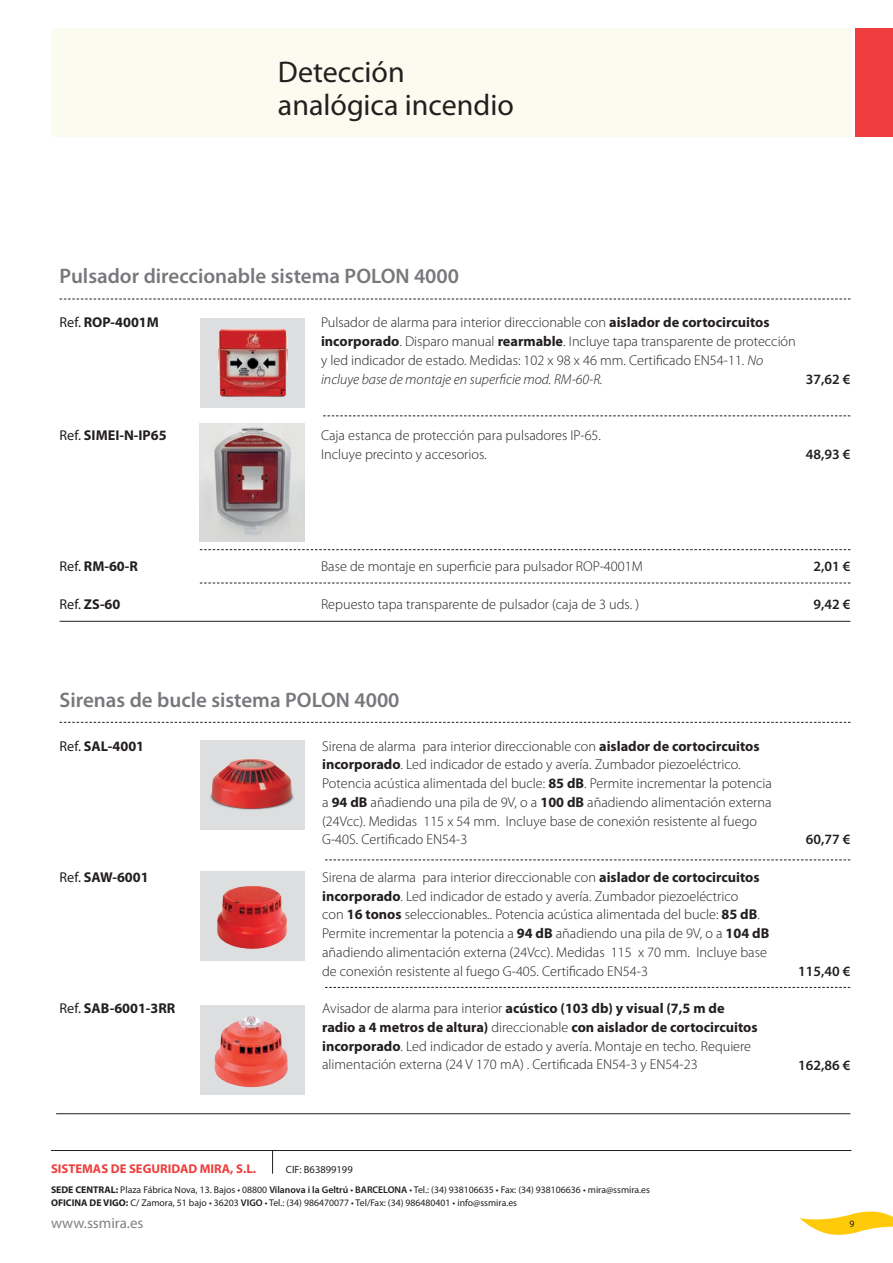
<style>
.page{position:relative;width:893px;height:1263px;background:#fff}
.page>*{position:absolute;margin:0;border:0;box-sizing:border-box;transform-origin:0 0}
.t1{font:30px/33px "Myriad Pro";color:#231f20}
.t2{font:600 21px "Myriad Pro";color:#76787b}
.t3{font:15px "Myriad Pro";color:#808285}
.t4{font:300 14.25px/18.8px "Myriad Pro";color:#231f20}
.t5{font:700 14.25px "Myriad Pro";color:#231f20}
.t6{font:600 14.25px "Myriad Pro";color:#231f20}
.t7{font:700 12.75px "Myriad Pro";color:#ee3d3c}
.t8{font:10.5px "Myriad Pro";color:#231f20}
.t9{font:9.75px/13.5px "Myriad Pro";color:#231f20}
.s1{font-weight:400}
.s2{font-weight:700}
.s3{font-style:italic}
.s4{font-weight:600}
</style>
<div class="page">
<svg style="left:800px;top:1211px;width:93px;height:24px"></svg>
<hr style="left:51px;top:1150px;width:800px;height:1px;background:#231f20">
<svg style="left:272px;top:1151px;width:1px;height:23px"></svg>
<div style="left:51px;top:29px;width:800px;height:108px;background:#fcfbef"></div>
<div style="left:856px;top:29px;width:37px;height:108px;background:#ee3d3c"></div>
<div style="left:200px;top:318px;width:105px;height:89px;background:#dddedf"></div>
<div style="left:200px;top:740px;width:105px;height:90px;background:#dddedf"></div>
<div style="left:200px;top:872px;width:105px;height:89px;background:#dddedf"></div>
<div style="left:200px;top:1005px;width:105px;height:90px;background:#dddedf"></div>
<svg style="left:60px;top:299px;width:790px;height:1px"></svg>
<svg style="left:60px;top:722px;width:790px;height:1px"></svg>
<svg style="left:323px;top:415px;width:527px;height:1px"></svg>
<svg style="left:200px;top:549px;width:650px;height:1px"></svg>
<svg style="left:325px;top:859px;width:525px;height:1px"></svg>
<svg style="left:325px;top:987px;width:525px;height:1px"></svg>
<hr style="left:56px;top:1113px;width:794px;height:1px;background:#231f20">
<hr style="left:60px;top:621px;width:790px;height:1px;background:#231f20">
<img style="left:218px;top:328px;width:70px;height:69px">
<img style="left:210px;top:759px;width:84px;height:51px">
<img style="left:217px;top:886px;width:70px;height:63px">
<img style="left:214px;top:1016px;width:74px;height:71px">
<img style="left:200px;top:424px;width:105px;height:117px">
<svg style="left:200px;top:583px;width:650px;height:1px"></svg>
<h1 class="t1" style="left:278px;top:55px;width:238px">Detección analógica incendio</h1>
<h2 class="t2" style="left:60px;top:263px;width:401px">Pulsador direccionable sistema POLON 4000</h2>
<p class="t5" style="left:60px;top:313px;width:101px"><span class="s1">Ref.</span> ROP-4001M</p>
<p class="t4" style="left:321px;top:313px;width:476px">Pulsador de alarma para interior direccionable con <span class="s2">aislador de cortocircuitos incorporado</span>. Disparo manual <span class="s2">rearmable</span>. Incluye tapa transparente de protección y led indicador de estado. Medidas: 102 x 98 x 46 mm. Certificado EN54-11. <span class="s3">No incluye base de montaje en superficie mod. RM-60-R.</span></p>
<p class="t6" style="left:806px;top:370px;width:46px">37,62 €</p>
<p class="t5" style="left:60px;top:426px;width:109px"><span class="s1">Ref.</span> SIMEI-N-IP65</p>
<p class="t4" style="left:321px;top:426px;width:281px">Caja estanca de protección para pulsadores IP-65.<br>Incluye precinto y accesorios.</p>
<p class="t6" style="left:806px;top:445px;width:46px">48,93 €</p>
<p class="t5" style="left:60px;top:557px;width:80px"><span class="s1">Ref.</span> RM-60-R</p>
<p class="t5" style="left:60px;top:595px;width:62px"><span class="s1">Ref.</span> ZS-60</p>
<p class="t4" style="left:321px;top:557px;width:323px">Base de montaje en superficie para pulsador ROP-4001M</p>
<p class="t4" style="left:321px;top:594px;width:320px">Repuesto tapa transparente de pulsador (caja de 3 uds. )</p>
<h2 class="t2" style="left:60px;top:686px;width:342px">Sirenas de bucle sistema POLON 4000</h2>
<p class="t6" style="left:814px;top:557px;width:38px">2,01 €</p>
<p class="t6" style="left:814px;top:595px;width:38px">9,42 €</p>
<p class="t5" style="left:60px;top:737px;width:86px"><span class="s1">Ref.</span> SAL-4001</p>
<p class="t5" style="left:60px;top:868px;width:91px"><span class="s1">Ref.</span> SAW-6001</p>
<p class="t5" style="left:60px;top:999px;width:117px"><span class="s1">Ref.</span> SAB-6001-3RR</p>
<p class="t4" style="left:322px;top:736px;width:451px">Sirena de alarma para interior direccionable con <span class="s2">aislador de cortocircuitos incorporado</span>. Led indicador de estado y avería. Zumbador piezoeléctrico.<br>Potencia acústica alimentada del bucle: <span class="s2">85 dB</span>. Permite incrementar la potencia a <span class="s2">94 dB</span> añadiendo una pila de 9V, o a <span class="s2">100 dB</span> añadiendo alimentación externa (24Vcc). Medidas 115 x 54 mm. Incluye base de conexión resistente al fuego G-40S. Certificado EN54-3</p>
<p class="t4" style="left:322px;top:868px;width:449px">Sirena de alarma para interior direccionable con <span class="s2">aislador de cortocircuitos incorporado</span>. Led indicador de estado y avería. Zumbador piezoeléctrico<br>con <span class="s2">16 tonos</span> seleccionables.. Potencia acústica alimentada del bucle: <span class="s2">85 dB</span>.<br>Permite incrementar la potencia a <span class="s2">94 dB</span> añadiendo una pila de 9V, o a <span class="s2">104 dB </span>añadiendo alimentación externa (24Vcc). Medidas 115 x 70 mm. Incluye base de conexión resistente al fuego G-40S. Certificado EN54-3</p>
<p class="t4" style="left:322px;top:999px;width:437px">Avisador de alarma para interior <span class="s2">acústico (103 db) y visual (7,5 m de radio a 4 metros de altura)</span> direccionable <span class="s2">con aislador de cortocircuitos incorporado</span>. Led indicador de estado y avería. Montaje en techo. Requiere alimentación externa (24 V 170 mA) . Certificada EN54-3 y EN54-23</p>
<p class="t6" style="left:806px;top:831px;width:46px">60,77 €</p>
<p class="t6" style="left:798px;top:962px;width:54px">115,40 €</p>
<p class="t6" style="left:798px;top:1056px;width:54px">162,86 €</p>
<p class="t7" style="left:51px;top:1160px;width:207px">SISTEMAS DE SEGURIDAD MIRA, S.L.</p>
<p class="t8" style="left:286px;top:1163px;width:68px">CIF: B63899199</p>
<p class="t9" style="left:51px;top:1183px;width:600px"><span class="s2">SEDE CENTRAL:</span> Plaza Fábrica Nova, 13. Bajos • 08800 <span class="s4">Vilanova i la Geltrú</span> • <span class="s4">BARCELONA</span> • Tel.: (34) 938106635 • Fax: (34) 938106636 • mira@ssmira.es<br><span class="s2">OFICINA DE VIGO:</span> C/ Zamora, 51 bajo • 36203 <span class="s4">VIGO</span> • Tel.: (34) 986470077 • Tel/Fax: (34) 986480401 • info@ssmira.es</p>
<p class="t3" style="left:51px;top:1213px;width:94px">www.ssmira.es</p>
<p class="t9" style="left:849px;top:1217px;width:7px">9</p>
</div>
